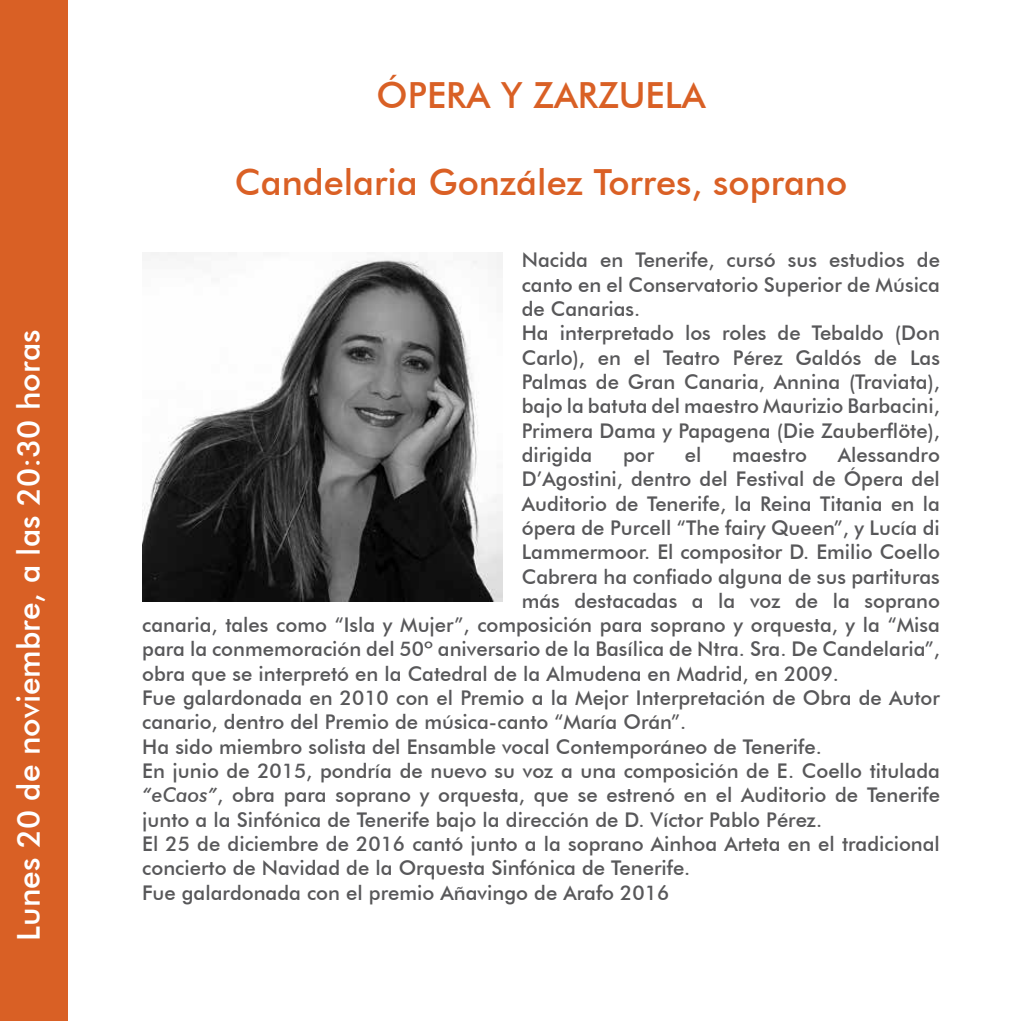
<style>
.page{position:relative;width:1021px;height:1021px;background:#fff}
.page>*{position:absolute;margin:0;border:0;box-sizing:border-box;transform-origin:0 0}
.t1{font:500 36px "Futura BT";color:#da6025}
.t2{font:500 36px "Futura BT";color:#d96025}
.t3{font:500 31.5px "Futura BT";color:#fff}
.t4{font:500 20.25px/24.3px "Futura BT";color:#58585a}
.s1{font-style:inherit}
.s2{font-style:italic}
</style>
<div class="page">
<div style="left:0;top:0;width:67px;height:1020px;background:#d96025"></div>
<img style="left:142px;top:252px;width:360px;height:349px">
<h2 class="t3" style="left:10px;top:940px;width:612px;rotate:-90deg">Lunes 20 de noviembre, a las 20:30 horas</h2>
<h1 class="t2" style="left:376px;top:74px;width:330px">ÓPERA Y ZARZUELA</h1>
<h1 class="t1" style="left:235px;top:160px;width:614px">Candelaria González Torres<span class="s1">,</span> soprano</h1>
<p class="t4" style="left:522px;top:248px;width:419px">Nacida en Tenerife, cursó sus estudios de canto en el Conservatorio Superior de Música de Canarias.<br>Ha interpretado los roles de Tebaldo (Don Carlo), en el Teatro Pérez Galdós de Las Palmas de Gran Canaria, Annina (Traviata), bajo la batuta del maestro Maurizio Barbacini, Primera Dama y Papagena (Die Zauberflöte), dirigida</p>
<p class="t4" style="left:623px;top:442px;width:33px">por</p>
<p class="t4" style="left:685px;top:442px;width:18px">el</p>
<p class="t4" style="left:732px;top:442px;width:76px">maestro</p>
<p class="t4" style="left:837px;top:442px;width:104px">Alessandro</p>
<p class="t4" style="left:522px;top:467px;width:419px">D’Agostini, dentro del Festival de Ópera del</p>
<p class="t4" style="left:522px;top:491px;width:419px">Auditorio de Tenerife, la Reina Titania en la</p>
<p class="t4" style="left:522px;top:515px;width:419px">ópera de Purcell “The fairy Queen”, y Lucía di</p>
<p class="t4" style="left:522px;top:539px;width:419px">Lammermoor. El compositor D. Emilio Coello</p>
<p class="t4" style="left:522px;top:564px;width:419px">Cabrera ha confiado alguna de sus partituras</p>
<p class="t4" style="left:522px;top:588px;width:419px">más destacadas a la voz de la soprano</p>
<p class="t4" style="left:142px;top:612px;width:799px">canaria, tales como “Isla y Mujer”, composición para soprano y orquesta, y la “Misa</p>
<p class="t4" style="left:142px;top:637px;width:799px">para la conmemoración del 50º aniversario de la Basílica de Ntra. Sra. De Candelaria”,</p>
<p class="t4" style="left:142px;top:661px;width:698px">obra que se interpretó en la Catedral de la Almudena en Madrid, en 2009.</p>
<p class="t4" style="left:142px;top:685px;width:799px">Fue galardonada en 2010 con el Premio a la Mejor Interpretación de Obra de Autor</p>
<p class="t4" style="left:142px;top:710px;width:545px">canario, dentro del Premio de música-canto “María Orán”.</p>
<p class="t4" style="left:142px;top:734px;width:681px">Ha sido miembro solista del Ensamble vocal Contemporáneo de Tenerife.</p>
<p class="t4" style="left:142px;top:758px;width:799px">En junio de 2015, pondría de nuevo su voz a una composición de E. Coello titulada</p>
<p class="t4" style="left:142px;top:782px;width:799px"><span class="s2">“eCaos”</span>, obra para soprano y orquesta, que se estrenó en el Auditorio de Tenerife</p>
<p class="t4" style="left:142px;top:807px;width:681px">junto a la Sinfónica de Tenerife bajo la dirección de D. Víctor Pablo Pérez.</p>
<p class="t4" style="left:142px;top:831px;width:799px">El 25 de diciembre de 2016 cantó junto a la soprano Ainhoa Arteta en el tradicional</p>
<p class="t4" style="left:142px;top:855px;width:549px">concierto de Navidad de la Orquesta Sinfónica de Tenerife.</p>
<p class="t4" style="left:142px;top:880px;width:528px">Fue galardonada con el premio Añavingo de Arafo 2016</p>
</div>
